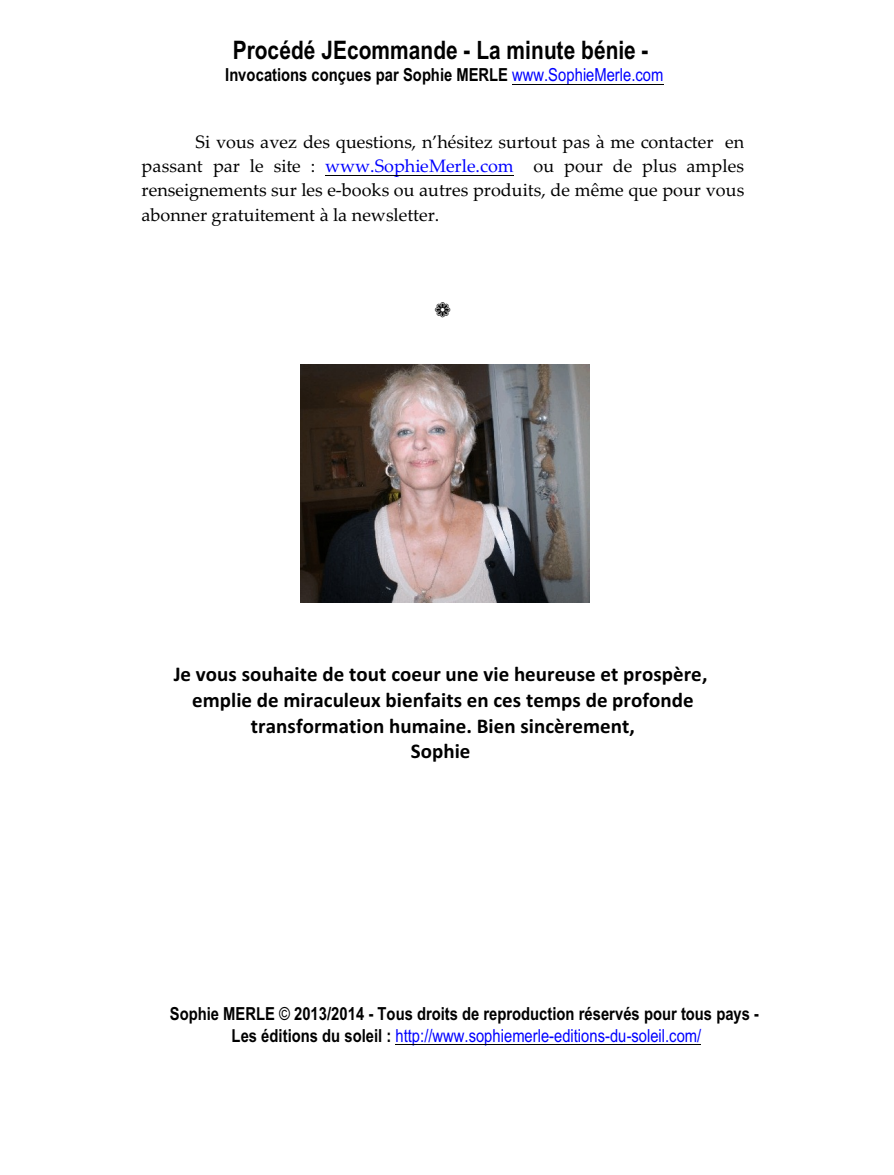
<style>
.page{position:relative;width:894px;height:1175px;background:#fff}
.page>*{position:absolute;margin:0;border:0;box-sizing:border-box;transform-origin:0 0}
.t1{font:700 25.5px "Arial Narrow";letter-spacing:.005em;color:#000}
.t2{font:700 21px/25.5px "Calibri";letter-spacing:.005em;color:#000;text-align:center}
.t3{font:18px/24.2px "Palatino Linotype";color:#000;text-align:justify}
.t4{font:700 18px/21.3px "Arial Narrow";color:#000;text-align:center}
.s1{font-weight:400;color:#00f}
.s2{color:#00f}
.s3{font-weight:400}
</style>
<div class="page">
<hr style="left:512px;top:84px;width:151px;height:1px;background:#000">
<hr style="left:395px;top:1044px;width:306px;height:1px;background:#000">
<hr style="left:325px;top:175px;width:189px;height:1px;background:#000">
<img style="left:301px;top:364px;width:289px;height:238px">
<h1 class="t1" style="left:233px;top:30px;width:417px">Procédé JEcommande - La minute bénie -</h1>
<p class="t4" style="left:225px;top:63px;width:440px">Invocations conçues par Sophie MERLE <span class="s1">www.SophieMerle.com</span></p>
<p class="t3" style="left:142px;top:132px;width:604px;text-indent:54px">Si vous avez des questions, n’hésitez surtout pas à me contacter en passant par le site : <span class="s2">www.SophieMerle.com</span> ou pour de plus amples renseignements sur les e-books ou autres produits, de même que pour vous abonner gratuitement à la newsletter.</p>
<p class="t2" style="left:174px;top:663px;width:535px">Je vous souhaite de tout coeur une vie heureuse et prospère, emplie de miraculeux bienfaits en ces temps de profonde transformation humaine. Bien sincèrement,<br>Sophie</p>
<p class="t4" style="left:170px;top:1001px;width:591px">Sophie MERLE <span class="s3">©</span> 2013/2014 - Tous droits de reproduction réservés pour tous pays -<br>Les éditions du soleil : <span class="s1">http://www.sophiemerle-editions-du-soleil.com/</span></p>
</div>
